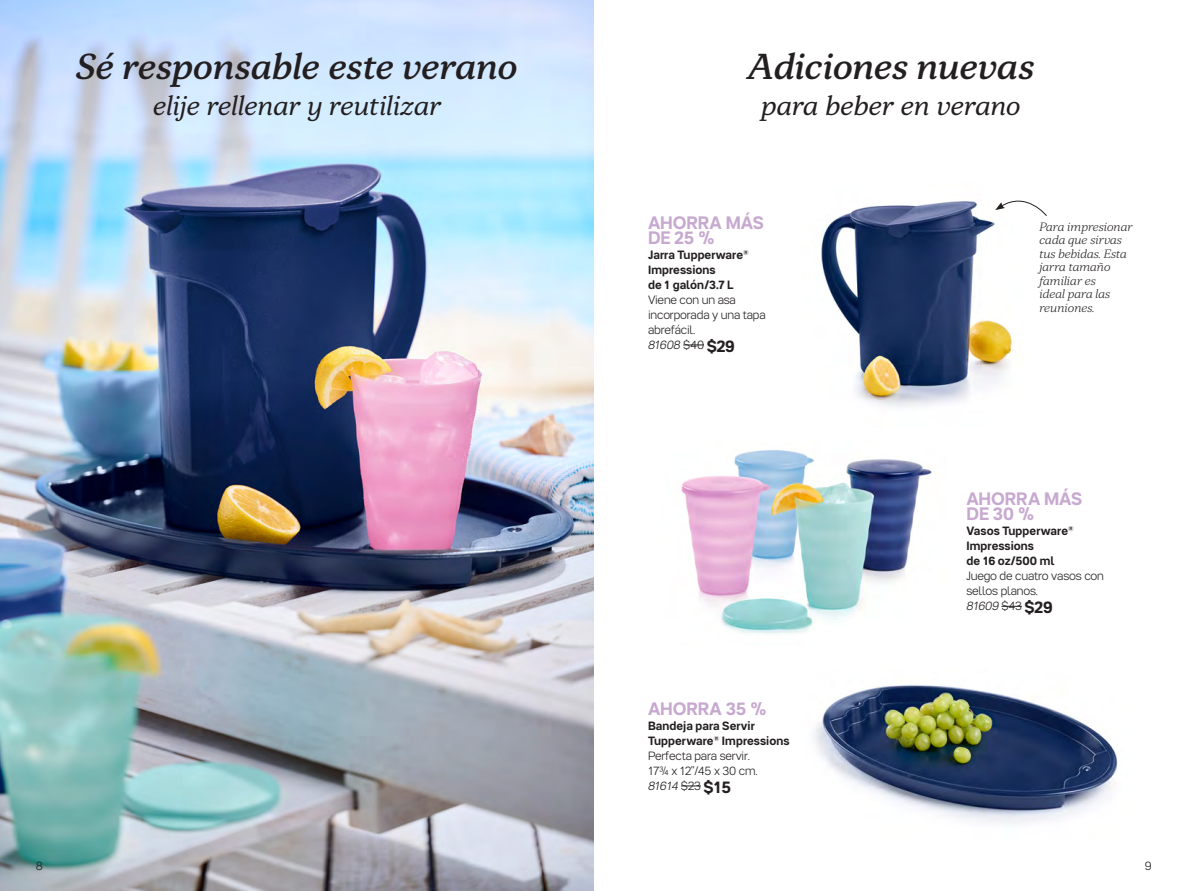
<style>
.page{position:relative;width:1188px;height:891px;background:#fff}
.page>*{position:absolute;margin:0;border:0;box-sizing:border-box;transform-origin:0 0}
.t1{font:36px "Tupper Serif 25 Meditalic";color:#231f20}
.t2{font:italic 27px "Tupper Serif 24";color:#231f20}
.t3{font:700 18px/15px "Tupper PRO";letter-spacing:-.01em;color:#c7a9d0}
.t4{font:700 12px/15px "Tupper PRO";letter-spacing:.005em;color:#231f20}
.t5{font:300 12px/15px "Tupper PRO";letter-spacing:-.015em;color:#231f20}
.t6{font:12px/13.5px "Tupper Serif 23 Ltitalic";color:#231f20}
.s1{font-style:italic}
.s2{font-weight:700;font-size:16.5px}
.s3{font-weight:300}
.s4{font-weight:300;font-style:italic}
.s5{font-size:16.5px}
</style>
<div class="page">
<img style="left:821px;top:201px;width:194px;height:207px">
<img style="left:681px;top:450px;width:251px;height:184px">
<img style="left:0;top:0;width:594px;height:891px">
<img style="left:814px;top:684px;width:304px;height:140px">
<svg style="left:995px;top:200px;width:52px;height:17px"></svg>
<svg style="left:683px;top:345px;width:21px;height:1px"></svg>
<svg style="left:1001px;top:606px;width:21px;height:1px"></svg>
<svg style="left:681px;top:786px;width:20px;height:1px"></svg>
<h1 class="t1" style="left:76px;top:43px;width:443px">Sé responsable este verano</h1>
<h2 class="t2" style="left:153px;top:88px;width:289px">elije rellenar y reutilizar</h2>
<h1 class="t1" style="left:748px;top:43px;width:288px">Adiciones nuevas</h1>
<h2 class="t2" style="left:761px;top:88px;width:261px">para beber en verano</h2>
<h3 class="t3" style="left:648px;top:215px;width:117px">AHORRA MÁS<br>DE 25 %</h3>
<p class="t4" style="left:648px;top:247px;width:102px">Jarra Tupperware<sup>®<br></sup>Impressions<br>de 1 galón/3.7 L</p>
<p class="t5" style="left:648px;top:292px;width:119px">Viene con un asa incorporada y una tapa abrefácil.<br><span class="s1">81608</span> $40 <span class="s2">$29</span></p>
<h3 class="t3" style="left:648px;top:701px;width:120px">AHORRA 35 %</h3>
<p class="t4" style="left:648px;top:718px;width:143px">Bandeja para Servir<br>Tupperware<sup>®</sup> Impressions<br><span class="s3">Perfecta para servir.<br>17¾ x 12"/45 x 30 cm.<br></span><span class="s4">81614</span> <span class="s3">$23</span> <span class="s5">$15</span></p>
<p class="t6" style="left:1039px;top:220px;width:95px">Para impresionar cada que sirvas tus bebidas. Esta jarra tamaño familiar es<br>ideal para las reuniones.</p>
<h3 class="t3" style="left:966px;top:492px;width:117px">AHORRA MÁS<br>DE 30 %</h3>
<p class="t4" style="left:966px;top:524px;width:109px">Vasos Tupperware<sup>®<br></sup>Impressions<br>de 16 oz/500 ml</p>
<p class="t5" style="left:966px;top:569px;width:139px">Juego de cuatro vasos con sellos planos.<br><span class="s1">81609</span> $43 <span class="s2">$29</span></p>
<p class="t5" style="left:36px;top:859px;width:9px">8</p>
<p class="t5" style="left:1145px;top:859px;width:8px">9</p>
</div>
